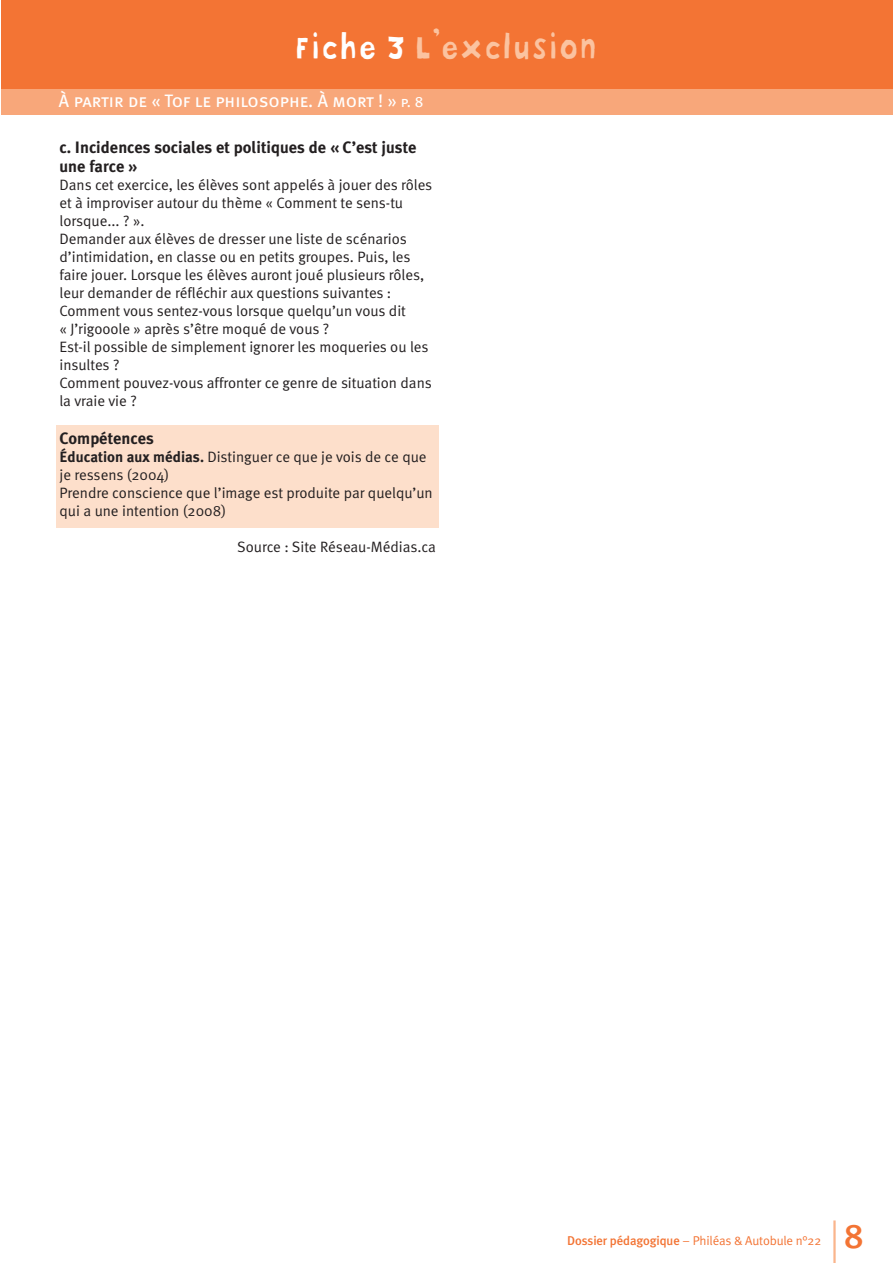
<style>
.page{position:relative;width:893px;height:1263px;background:#fff}
.page>*{position:absolute;margin:0;border:0;box-sizing:border-box;transform-origin:0 0}
.t1{font:500 34.5px "Meta Plus";color:#f37434}
.t2{font:33px "Bokka Solid";letter-spacing:-.01em;color:#fbc3a0;scale:.9 1}
.t3{font:18px "Meta Book Caps";letter-spacing:-.005em;color:#fff}
.t4{font:700 16.5px/19.8px "Meta Plus";color:#231f20}
.t5{font:15px/18px "Meta Normal";color:#231f20}
.t6{font:12.75px "Meta Normal";letter-spacing:-.01em;color:#f37434}
.s1{color:#fff}
.s2{font-size:15px}
.s3{font-family:"Meta Plus";font-weight:700}
.s4{font-family:"Meta Plus";font-weight:500}
</style>
<div class="page">
<hr style="left:833px;top:1220px;width:3px;height:43px;background:#fab58c">
<div style="left:1px;top:0;width:892px;height:89px;background:#f37434"></div>
<div style="left:1px;top:89px;width:892px;height:26px;background:#f8a77a"></div>
<div style="left:56px;top:425px;width:383px;height:102px;background:#fddfcb"></div>
<h2 class="t2" style="left:296px;top:25px;width:338px"><span class="s1">Fiche 3</span> L’exclusion</h2>
<p class="t3" style="left:59px;top:90px;width:366px">À partir de « Tof le philosophe. À mort ! » <span class="s2">p. 8</span></p>
<p class="t4" style="left:60px;top:137px;width:359px">c. Incidences sociales et politiques de « C’est juste une farce »</p>
<p class="t5" style="left:60px;top:176px;width:374px">Dans cet exercice, les élèves sont appelés à jouer des rôles et à improviser autour du thème « Comment te sens-tu lorsque... ? ».<br>Demander aux élèves de dresser une liste de scénarios d’intimidation, en classe ou en petits groupes. Puis, les faire jouer. Lorsque les élèves auront joué plusieurs rôles, leur demander de réfléchir aux questions suivantes :<br>Comment vous sentez-vous lorsque quelqu’un vous dit<br>« J’rigooole » après s’être moqué de vous ?<br>Est-il possible de simplement ignorer les moqueries ou les insultes ?<br>Comment pouvez-vous affronter ce genre de situation dans la vraie vie ?</p>
<p class="t4" style="left:60px;top:428px;width:96px">Compétences</p>
<p class="t5" style="left:60px;top:448px;width:375px"><span class="s3">Éducation aux médias.</span> Distinguer ce que je vois de ce que je ressens (2004)<br>Prendre conscience que l’image est produite par quelqu’un qui a une intention (2008)</p>
<p class="t5" style="left:237px;top:538px;width:200px">Source : Site Réseau-Médias.ca</p>
<p class="t6" style="left:567px;top:1233px;width:256px"><span class="s4">Dossier pédagogique</span> – Philéas &amp; Autobule n°22</p>
<h1 class="t1" style="left:844px;top:1216px;width:21px">8</h1>
</div>
